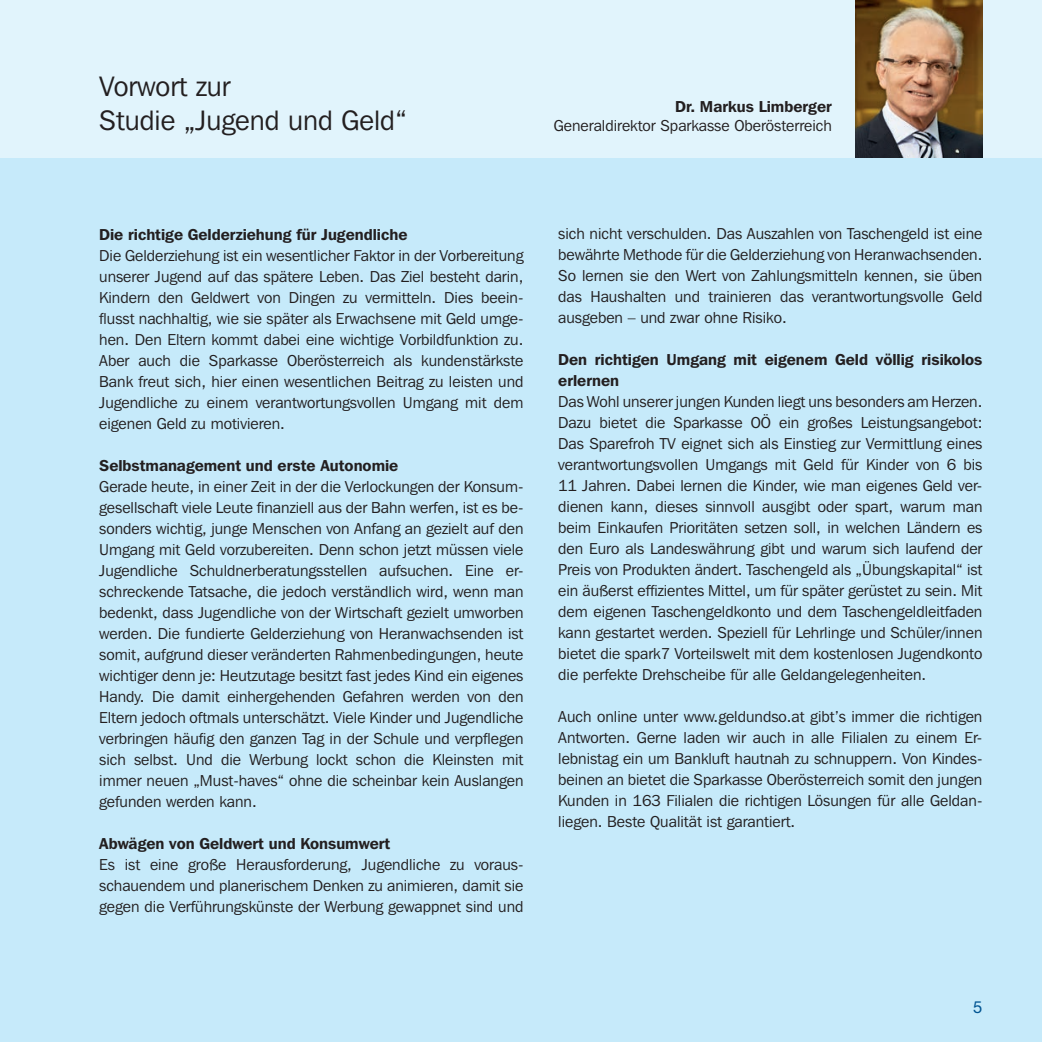
<style>
.page{position:relative;width:1042px;height:1042px;background:#c6eafa}
.page>*{position:absolute;margin:0;border:0;box-sizing:border-box;transform-origin:0 0}
.t1{font:28px/33.6px "Franklin Gothic IT Cby BT";color:#231f20}
.t2{font:16.62px "Helvetica Neue LT Pro";color:#005492}
.t3{font:15.75px/21px "Franklin Gothic IT Cby BT";color:#231f20;text-align:justify}
.t4{font:600 15.75px/21px "Franklin Gothic IT Cby BT";color:#231f20}
</style>
<div class="page">
<div style="left:0;top:0;width:1042px;height:158px;background:#e1f4fc"></div>
<img style="left:855px;top:0;width:127px;height:158px">
<h1 class="t1" style="left:99px;top:69px;width:309px">Vorwort zur<br>Studie „Jugend und Geld“</h1>
<p class="t4" style="left:675px;top:96px;width:158px">Dr. Markus Limberger</p>
<p class="t3" style="left:554px;top:115px;width:280px">Generaldirektor Sparkasse Oberösterreich</p>
<p class="t4" style="left:99px;top:224px;width:310px">Die richtige Gelderziehung für Jugendliche</p>
<p class="t3" style="left:99px;top:245px;width:426px">Die Gelderziehung ist ein wesentlicher Faktor in der Vorbereitung unserer Jugend auf das spätere Leben. Das Ziel besteht darin, Kindern den Geldwert von Dingen zu vermitteln. Dies beein&shy;flusst nachhaltig, wie sie später als Erwachsene mit Geld umge&shy;hen. Den Eltern kommt dabei eine wichtige Vorbildfunktion zu.<br>Aber auch die Sparkasse Oberösterreich als kundenstärkste Bank freut sich, hier einen wesentlichen Beitrag zu leisten und Jugendliche zu einem verantwortungsvollen Umgang mit dem eigenen Geld zu motivieren.</p>
<p class="t4" style="left:99px;top:455px;width:301px">Selbstmanagement und erste Autonomie</p>
<p class="t3" style="left:99px;top:476px;width:426px">Gerade heute, in einer Zeit in der die Verlockungen der Konsum&shy;gesellschaft viele Leute finanziell aus der Bahn werfen, ist es be&shy;sonders wichtig, junge Menschen von Anfang an gezielt auf den Umgang mit Geld vorzubereiten. Denn schon jetzt müssen viele Jugendliche Schuldnerberatungsstellen aufsuchen. Eine er&shy;schreckende Tatsache, die jedoch verständlich wird, wenn man bedenkt, dass Jugendliche von der Wirtschaft gezielt umworben werden. Die fundierte Gelderziehung von Heranwachsenden ist somit, aufgrund dieser veränderten Rahmenbedingungen, heute wichtiger denn je: Heutzutage besitzt fast jedes Kind ein eigenes Handy. Die damit einhergehenden Gefahren werden von den Eltern jedoch oftmals unterschätzt. Viele Kinder und Jugendliche verbringen häufig den ganzen Tag in der Schule und verpflegen sich selbst. Und die Werbung lockt schon die Kleinsten mit immer neuen „Must-haves“ ohne die scheinbar kein Auslangen gefunden werden kann.</p>
<p class="t4" style="left:99px;top:833px;width:293px">Abwägen von Geldwert und Konsumwert</p>
<p class="t3" style="left:99px;top:854px;width:426px">Es ist eine große Herausforderung, Jugendliche zu voraus&shy;schauendem und planerischem Denken zu animieren, damit sie gegen die Verführungskünste der Werbung gewappnet sind und</p>
<p class="t3" style="left:558px;top:223px;width:426px">sich nicht verschulden. Das Auszahlen von Taschengeld ist eine bewährte Methode für die Gelderziehung von Heranwachsenden.<br>So lernen sie den Wert von Zahlungsmitteln kennen, sie üben das Haushalten und trainieren das verantwortungsvolle Geld ausgeben – und zwar ohne Risiko.</p>
<p class="t4" style="left:558px;top:349px;width:426px">Den richtigen Umgang mit eigenem Geld völlig risikolos erlernen</p>
<p class="t3" style="left:558px;top:391px;width:426px">Das Wohl unserer jungen Kunden liegt uns besonders am Herzen.<br>Dazu bietet die Sparkasse OÖ ein großes Leistungsangebot:<br>Das Sparefroh TV eignet sich als Einstieg zur Vermittlung eines verantwortungsvollen Umgangs mit Geld für Kinder von 6 bis 11 Jahren. Dabei lernen die Kinder, wie man eigenes Geld ver&shy;dienen kann, dieses sinnvoll ausgibt oder spart, warum man beim Einkaufen Prioritäten setzen soll, in welchen Ländern es den Euro als Landeswährung gibt und warum sich laufend der Preis von Produkten ändert. Taschengeld als „Übungskapital“ ist ein äußerst effizientes Mittel, um für später gerüstet zu sein. Mit dem eigenen Taschengeldkonto und dem Taschengeldleitfaden kann gestartet werden. Speziell für Lehrlinge und Schüler/innen bietet die spark7 Vorteilswelt mit dem kostenlosen Jugendkonto die perfekte Drehscheibe für alle Geldangelegenheiten.</p>
<p class="t3" style="left:558px;top:706px;width:426px">Auch online unter www.geldundso.at gibt’s immer die richtigen Antworten. Gerne laden wir auch in alle Filialen zu einem Er&shy;lebnistag ein um Bankluft hautnah zu schnuppern. Von Kindes&shy;beinen an bietet die Sparkasse Oberösterreich somit den jungen Kunden in 163 Filialen die richtigen Lösungen für alle Geldan&shy;liegen. Beste Qualität ist garantiert.</p>
<p class="t2" style="left:973px;top:997px;width:11px">5</p>
</div>
